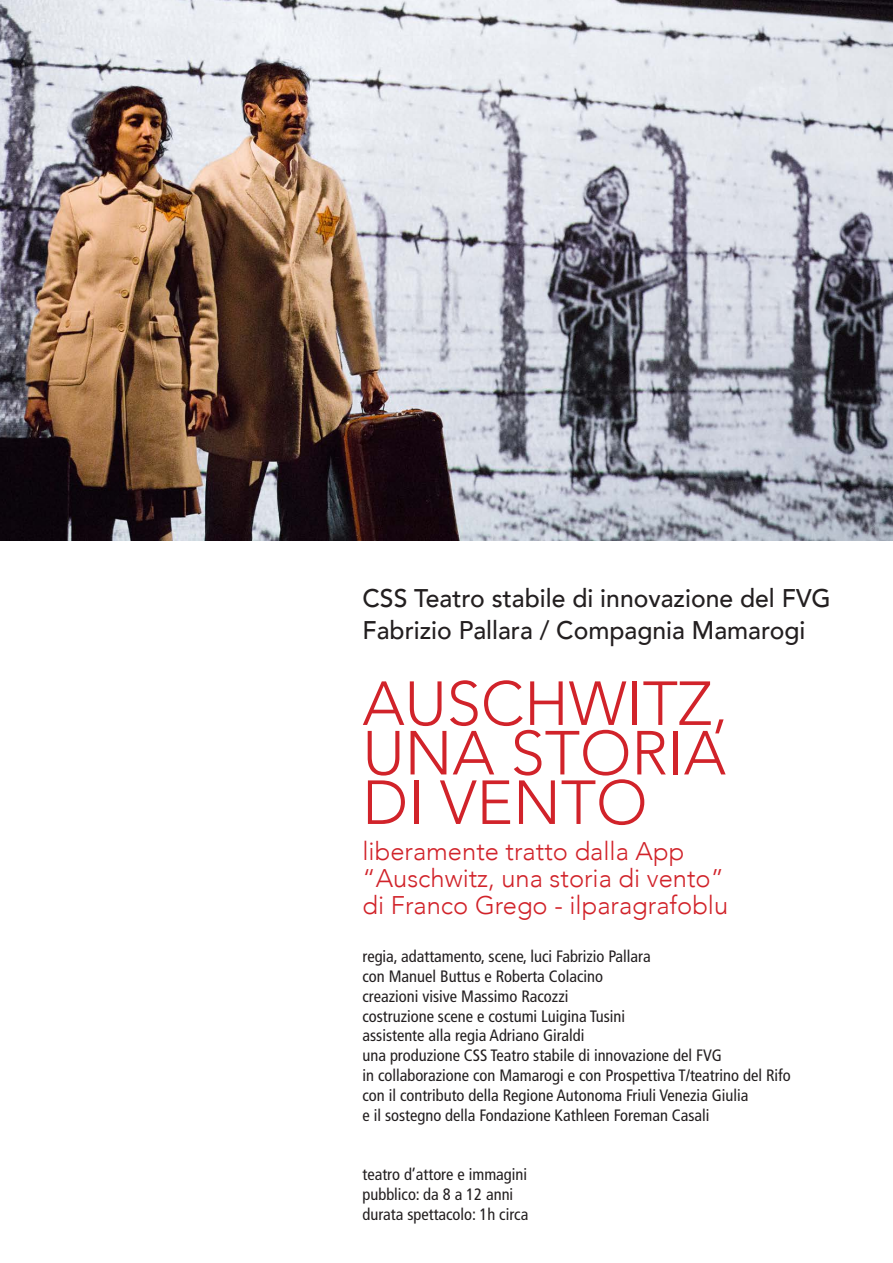
<style>
.page{position:relative;width:893px;height:1263px;background:#fff}
.page>*{position:absolute;margin:0;border:0;box-sizing:border-box;transform-origin:0 0}
.t1{font:300 61.5px/49.5px "Avenir";color:#d1232a}
.t2{font:300 25.5px "Avenir";color:#d1232a}
.t3{font:500 25.5px "Avenir";color:#231f20}
.t4{font:condensed 16.5px "Frutiger LT Std";color:#231f20}
</style>
<div class="page">
<img style="left:0;top:0;width:893px;height:540px">
<p class="t3" style="left:362px;top:576px;width:470px">CSS Teatro stabile di innovazione del FVG</p>
<p class="t3" style="left:362px;top:608px;width:445px">Fabrizio Pallara / Compagnia Mamarogi</p>
<p class="t1" style="left:362px;top:679px;width:367px">AUSCHWITZ,<br>UNA STORIA</p>
<p class="t1" style="left:362px;top:778px;width:286px">DI VENTO</p>
<p class="t2" style="left:362px;top:836px;width:323px">liberamente tratto dalla App</p>
<p class="t2" style="left:362px;top:863px;width:363px">“Auschwitz, una storia di vento”</p>
<p class="t2" style="left:362px;top:890px;width:367px">di Franco Grego - ilparagrafoblu</p>
<p class="t4" style="left:362px;top:947px;width:290px">regia, adattamento, scene, luci Fabrizio Pallara</p>
<p class="t4" style="left:362px;top:967px;width:242px">con Manuel Buttus e Roberta Colacino</p>
<p class="t4" style="left:362px;top:986px;width:207px">creazioni visive Massimo Racozzi</p>
<p class="t4" style="left:362px;top:1006px;width:264px">costruzione scene e costumi Luigina Tusini</p>
<p class="t4" style="left:362px;top:1026px;width:224px">assistente alla regia Adriano Giraldi</p>
<p class="t4" style="left:362px;top:1046px;width:361px">una produzione CSS Teatro stabile di innovazione del FVG</p>
<p class="t4" style="left:362px;top:1066px;width:430px">in collaborazione con Mamarogi e con Prospettiva T/teatrino del Rifo</p>
<p class="t4" style="left:362px;top:1085px;width:388px">con il contributo della Regione Autonoma Friuli Venezia Giulia</p>
<p class="t4" style="left:362px;top:1105px;width:348px">e il sostegno della Fondazione Kathleen Foreman Casali</p>
<p class="t4" style="left:362px;top:1165px;width:166px">teatro d’attore e immagini</p>
<p class="t4" style="left:362px;top:1184px;width:152px">pubblico: da 8 a 12 anni</p>
<p class="t4" style="left:362px;top:1204px;width:167px">durata spettacolo: 1h circa</p>
</div>
